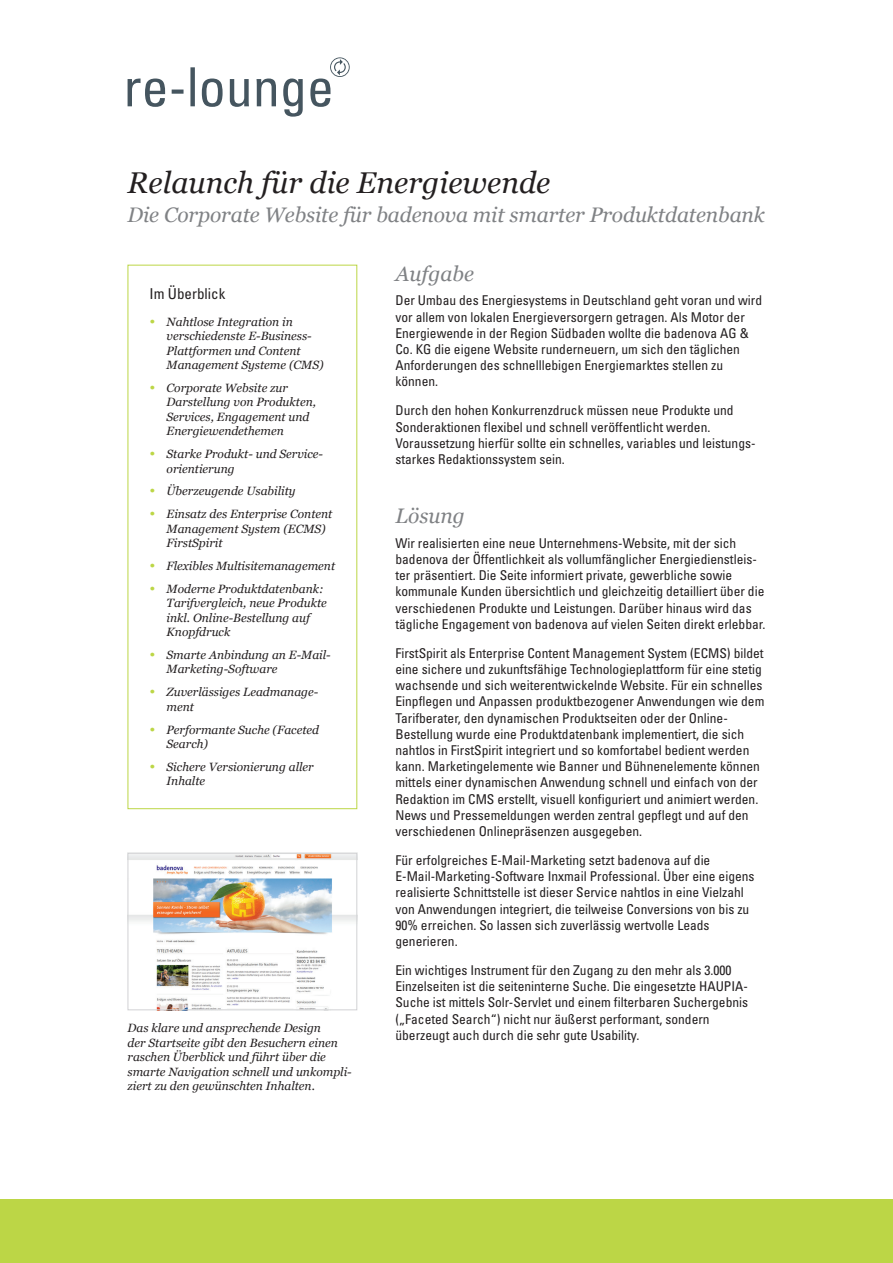
<style>
.page{position:relative;width:893px;height:1263px;background:#fff}
.page>*{position:absolute;margin:0;border:0;box-sizing:border-box;transform-origin:0 0}
.t1{font:italic 30px "Georgia";color:#231f20}
.t2{font:italic 21px "Georgia";letter-spacing:-.005em;color:#808285}
.t3{font:condensed 15px "Univers";color:#231f20}
.t4{font:condensed 13.5px/16.2px "Univers";color:#231f20}
.t5{font:italic 12px/14.4px "Georgia";color:#231f20}
.s1{font-size:15px;color:#bcd646}
</style>
<div class="page">
<div style="left:0;top:1199px;width:893px;height:64px;background:#bcd646"></div>
<svg style="left:128px;top:57px;width:222px;height:60px"></svg>
<img style="left:130px;top:855px;width:225px;height:153px">
<div style="left:128px;top:853px;width:229px;height:157px;border:1px solid #d1d2d4"></div>
<div style="left:128px;top:265px;width:229px;height:544px;border:1px solid #bcd646"></div>
<h1 class="t1" style="left:128px;top:163px;width:424px">Relaunch für die Energiewende</h1>
<h2 class="t2" style="left:128px;top:202px;width:639px">Die Corporate Website für badenova mit smarter Produktdatenbank</h2>
<p class="t3" style="left:150px;top:284px;width:77px">Im Überblick</p>
<p class="t5" style="left:167px;top:315px;width:158px;text-indent:-17px"><span class="s1">•</span> Nahtlose Integration in verschiedenste E-Business-<br>Plattformen und Content<br>Management Systeme (CMS)</p>
<p class="t5" style="left:167px;top:381px;width:151px;text-indent:-17px"><span class="s1">•</span> Corporate Website zur<br>Darstellung von Produkten,<br>Services, Engagement und<br>Energiewendethemen</p>
<p class="t5" style="left:167px;top:447px;width:158px;text-indent:-17px"><span class="s1">•</span> Starke Produkt- und Service&shy;orientierung</p>
<p class="t5" style="left:150px;top:484px;width:148px"><span class="s1">•</span> Überzeugende Usability</p>
<p class="t5" style="left:167px;top:507px;width:167px;text-indent:-17px"><span class="s1">•</span> Einsatz des Enterprise Content<br>Management System (ECMS)<br>FirstSpirit</p>
<p class="t5" style="left:150px;top:559px;width:187px"><span class="s1">•</span> Flexibles Multisitemanagement</p>
<p class="t5" style="left:167px;top:582px;width:162px;text-indent:-17px"><span class="s1">•</span> Moderne Produktdatenbank:<br>Tarifvergleich, neue Produkte inkl. Online-Bestellung auf<br>Knopfdruck</p>
<p class="t5" style="left:167px;top:648px;width:166px;text-indent:-17px"><span class="s1">•</span> Smarte Anbindung an E-Mail-<br>Marketing-Software</p>
<p class="t5" style="left:167px;top:685px;width:153px;text-indent:-17px"><span class="s1">•</span> Zuverlässiges Leadmanage&shy;ment</p>
<p class="t5" style="left:167px;top:722px;width:154px;text-indent:-17px"><span class="s1">•</span> Performante Suche (Faceted<br>Search)</p>
<p class="t5" style="left:167px;top:760px;width:149px;text-indent:-17px"><span class="s1">•</span> Sichere Versionierung aller<br>Inhalte</p>
<p class="t5" style="left:128px;top:1021px;width:226px">Das klare und ansprechende Design<br>der Startseite gibt den Besuchern einen raschen Überblick und führt über die smarte Navigation schnell und unkompli&shy;ziert zu den gewünschten Inhalten.</p>
<h2 class="t2" style="left:395px;top:260px;width:80px">Aufgabe</h2>
<p class="t4" style="left:395px;top:292px;width:368px">Der Umbau des Energiesystems in Deutschland geht voran und wird vor allem von lokalen Energieversorgern getragen. Als Motor der Energiewende in der Region Südbaden wollte die badenova AG &amp; Co. KG die eigene Website runderneuern, um sich den täglichen Anforderungen des schnelllebigen Energiemarktes stellen zu können.</p>
<p class="t4" style="left:395px;top:402px;width:362px">Durch den hohen Konkurrenzdruck müssen neue Produkte und Sonderaktionen flexibel und schnell veröffentlicht werden.<br>Voraussetzung hierfür sollte ein schnelles, variables und leistungs&shy;starkes Redaktionssystem sein.</p>
<h2 class="t2" style="left:395px;top:503px;width:71px">Lösung</h2>
<p class="t4" style="left:395px;top:535px;width:371px">Wir realisierten eine neue Unternehmens-Website, mit der sich badenova der Öffentlichkeit als vollumfänglicher Energiedienstleis&shy;ter präsentiert. Die Seite informiert private, gewerbliche sowie kommunale Kunden übersichtlich und gleichzeitig detailliert über die verschiedenen Produkte und Leistungen. Darüber hinaus wird das tägliche Engagement von badenova auf vielen Seiten direkt erlebbar.</p>
<p class="t4" style="left:395px;top:645px;width:370px">FirstSpirit als Enterprise Content Management System (ECMS) bildet eine sichere und zukunftsfähige Technologieplattform für eine stetig wachsende und sich weiterentwickelnde Website. Für ein schnelles Einpflegen und Anpassen produktbezogener Anwendungen wie dem Tarifberater, den dynamischen Produktseiten oder der Online-Bestellung wurde eine Produktdatenbank implementiert, die sich nahtlos in FirstSpirit integriert und so komfortabel bedient werden kann. Marketingelemente wie Banner und Bühnenelemente können mittels einer dynamischen Anwendung schnell und einfach von der Redaktion im CMS erstellt, visuell konfiguriert und animiert werden.<br>News und Pressemeldungen werden zentral gepflegt und auf den verschiedenen Onlinepräsenzen ausgegeben.</p>
<p class="t4" style="left:395px;top:852px;width:361px">Für erfolgreiches E-Mail-Marketing setzt badenova auf die E-Mail-Marketing-Software Inxmail Professional. Über eine eigens realisierte Schnittstelle ist dieser Service nahtlos in eine Vielzahl von Anwendungen integriert, die teilweise Conversions von bis zu 90% erreichen. So lassen sich zuverlässig wertvolle Leads generieren.</p>
<p class="t4" style="left:395px;top:962px;width:354px">Ein wichtiges Instrument für den Zugang zu den mehr als 3.000<br>Einzelseiten ist die seiteninterne Suche. Die eingesetzte HAUPIA-Suche ist mittels Solr-Servlet und einem filterbaren Suchergebnis („Faceted Search“) nicht nur äußerst performant, sondern überzeugt auch durch die sehr gute Usability.</p>
</div>
